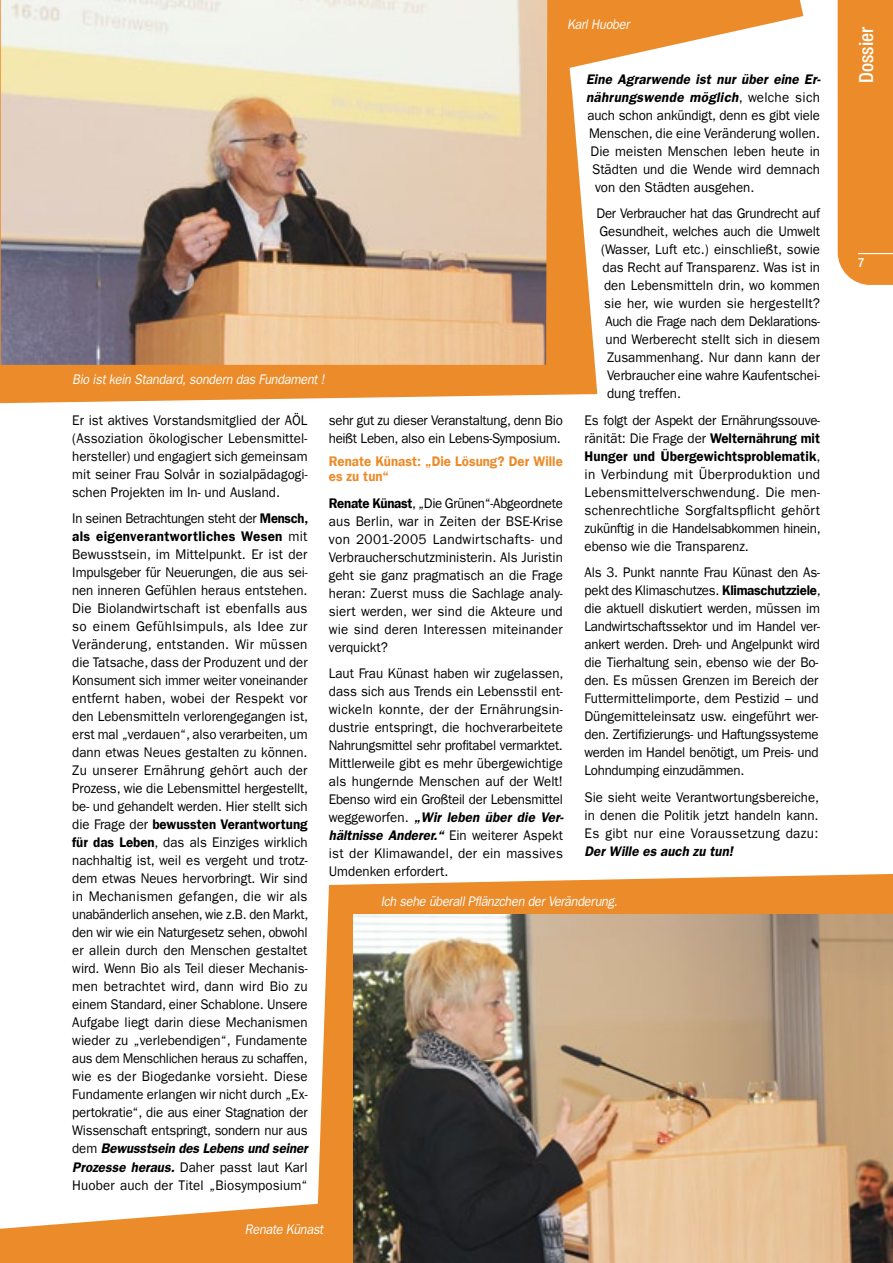
<style>
.page{position:relative;width:893px;height:1263px;background:#fff}
.page>*{position:absolute;margin:0;border:0;box-sizing:border-box;transform-origin:0 0}
.t1{font:500 condensed 19.5px "Helvetica Neue";color:#fff}
.t2{font:13.95px/18px "Franklin Gothic LT";letter-spacing:-.005em;color:#000;text-align:justify;scale:.95 1}
.t3{font:13.95px/18px "Franklin Gothic LT";letter-spacing:-.005em;color:#000;text-align:justify;scale:.93 1}
.t4{font:italic 600 13.95px/18px "Franklin Gothic";letter-spacing:.01em;color:#000;scale:.96 1}
.t5{font:italic 13.95px "Franklin Gothic";letter-spacing:-.02em;color:#fff;scale:.9 1}
.t6{font:13.95px/18px "Franklin Gothic LT";letter-spacing:.015em;color:#000;scale:.96 1}
.t7{font:600 13.95px/15px "Franklin Gothic LT";color:#eb8b29;scale:.95 1}
.t8{font:italic 600 13.95px "Franklin Gothic";letter-spacing:-.01em;color:#000;scale:.95 1}
.t9{font:13.95px "Franklin Gothic LT";letter-spacing:-.005em;color:#000;scale:.96 1}
.t10{font:italic 600 13.95px "Franklin Gothic";letter-spacing:.01em;color:#000;scale:.95 1}
.t11{font:500 condensed 12.75px "Helvetica Neue";color:#fff}
.s1{font-family:"Franklin Gothic LT";font-weight:400;font-style:normal}
.s2{font-weight:600}
.s3{font-family:"Franklin Gothic";font-weight:600;font-style:italic}
</style>
<div class="page">
<svg style="left:0;top:1204px;width:316px;height:59px"></svg>
<svg style="left:597px;top:0;width:206px;height:62px"></svg>
<svg style="left:316px;top:874px;width:577px;height:389px;background:#ed9d4b"></svg>
<div style="left:838px;top:0;width:55px;height:285px;background:#eb8b29"></div>
<hr style="left:858px;top:253px;width:35px;height:1px;background:#fff">
<svg style="left:0;top:0;width:597px;height:403px;fill:#eb8b29"></svg>
<img style="left:1px;top:0;width:546px;height:365px">
<img style="left:353px;top:915px;width:540px;height:348px">
<p class="t5" style="left:567px;top:16px;width:71px">Karl Huober</p>
<p class="t4" style="left:586px;top:70px;width:246px">Eine Agrarwende ist nur über eine Er&shy;nährungswende möglich<span class="s1">, welche sich</span></p>
<p class="t2" style="left:588px;top:106px;width:246px">auch schon ankündigt, denn es gibt viele</p>
<p class="t2" style="left:589px;top:124px;width:245px">Menschen, die eine Veränderung wollen.</p>
<p class="t2" style="left:591px;top:142px;width:243px">Die meisten Menschen leben heute in</p>
<p class="t2" style="left:592px;top:160px;width:241px">Städten und die Wende wird demnach</p>
<p class="t2" style="left:595px;top:178px;width:169px">von den Städten ausgehen.</p>
<p class="t2" style="left:597px;top:205px;width:237px">Der Verbraucher hat das Grundrecht auf</p>
<p class="t2" style="left:600px;top:223px;width:234px">Gesundheit, welches auch die Umwelt</p>
<p class="t2" style="left:601px;top:241px;width:232px">(Wasser, Luft etc.) einschließt, sowie</p>
<p class="t2" style="left:603px;top:259px;width:230px">das Recht auf Transparenz. Was ist in</p>
<p class="t2" style="left:604px;top:277px;width:229px">den Lebensmitteln drin, wo kommen</p>
<p class="t9" style="left:604px;top:296px;width:226px">sie her, wie wurden sie hergestellt?</p>
<p class="t3" style="left:606px;top:313px;width:232px">Auch die Frage nach dem Deklarations-</p>
<p class="t2" style="left:605px;top:331px;width:227px">und Werberecht stellt sich in diesem</p>
<p class="t2" style="left:607px;top:349px;width:226px">Zusammenhang. Nur dann kann der</p>
<p class="t2" style="left:607px;top:367px;width:226px">Verbraucher eine wahre Kaufentschei-</p>
<p class="t2" style="left:607px;top:385px;width:79px">dung treffen.</p>
<p class="t2" style="left:585px;top:411px;width:250px">Es folgt der Aspekt der Ernährungssouve&shy;ränität: Die Frage der <span class="s2">Welternährung mit Hunger und Übergewichtsproblematik</span>, in Verbindung mit Überproduktion und Lebensmittelverschwendung. Die men&shy;schenrechtliche Sorgfaltspflicht gehört zukünftig in die Handelsabkommen hinein, ebenso wie die Transparenz.</p>
<p class="t2" style="left:585px;top:564px;width:250px;text-align:left">Als 3. Punkt nannte Frau Künast den As&shy;pekt des Klimaschutzes. <span class="s2">Klimaschutzziele</span>, die aktuell diskutiert werden, müssen im Landwirtschaftssektor und im Handel ver&shy;ankert werden. Dreh- und Angelpunkt wird die Tierhaltung sein, ebenso wie der Bo&shy;den. Es müssen Grenzen im Bereich der Futtermittelimporte, dem Pestizid – und Düngemitteleinsatz usw. eingeführt wer&shy;den. Zertifizierungs- und Haftungssysteme werden im Handel benötigt, um Preis- und Lohndumping einzudämmen.</p>
<p class="t2" style="left:585px;top:788px;width:249px">Sie sieht weite Verantwortungsbereiche, in denen die Politik jetzt handeln kann.<br>Es gibt nur eine Voraussetzung dazu:</p>
<p class="t10" style="left:585px;top:843px;width:158px">Der Wille es auch zu tun!</p>
<p class="t5" style="left:72px;top:371px;width:282px">Bio ist kein Standard, sondern das Fundament !</p>
<p class="t2" style="left:72px;top:411px;width:249px">Er ist aktives Vorstandsmitglied der AÖL (Assoziation ökologischer Lebensmittel&shy;hersteller) und engagiert sich gemeinsam mit seiner Frau Solvår in sozialpädagogi&shy;schen Projekten im In- und Ausland.</p>
<p class="t3" style="left:72px;top:510px;width:255px">In seinen Betrachtungen steht der <span class="s2">Mensch, als eigenverantwortliches Wesen</span> mit Bewusstsein, im Mittelpunkt. Er ist der Impulsgeber für Neuerungen, die aus sei&shy;nen inneren Gefühlen heraus entstehen.<br>Die Biolandwirtschaft ist ebenfalls aus so einem Gefühlsimpuls, als Idee zur Veränderung, entstanden. Wir müssen die Tatsache, dass der Produzent und der Konsument sich immer weiter voneinander entfernt haben, wobei der Respekt vor den Lebensmitteln verlorengegangen ist, erst mal „verdauen“, also verarbeiten, um dann etwas Neues gestalten zu können.<br>Zu unserer Ernährung gehört auch der Prozess, wie die Lebensmittel hergestellt, be- und gehandelt werden. Hier stellt sich die Frage der <span class="s2">bewussten Verantwortung für das Leben</span>, das als Einziges wirklich nachhaltig ist, weil es vergeht und trotz&shy;dem etwas Neues hervorbringt. Wir sind in Mechanismen gefangen, die wir als unabänderlich ansehen, wie z.B. den Markt, den wir wie ein Naturgesetz sehen, obwohl er allein durch den Menschen gestaltet wird. Wenn Bio als Teil dieser Mechanis&shy;men betrachtet wird, dann wird Bio zu einem Standard, einer Schablone. Unsere Aufgabe liegt darin diese Mechanismen wieder zu „verlebendigen“, Fundamente aus dem Menschlichen heraus zu schaffen, wie es der Biogedanke vorsieht. Diese Fundamente erlangen wir nicht durch „Ex&shy;pertokratie“, die aus einer Stagnation der Wissenschaft entspringt, sondern nur aus</p>
<p class="t8" style="left:72px;top:1140px;width:249px"><span class="s1">dem</span> Bewusstsein des Lebens und seiner</p>
<p class="t2" style="left:72px;top:1158px;width:249px"><span class="s3">Prozesse heraus.</span> Daher passt laut Karl<br>Huober auch der Titel „Biosymposium“</p>
<p class="t2" style="left:329px;top:411px;width:248px">sehr gut zu dieser Veranstaltung, denn Bio heißt Leben, also ein Lebens-Symposium.</p>
<p class="t7" style="left:329px;top:454px;width:248px">Renate Künast: „Die Lösung? Der Wille es zu tun“</p>
<p class="t2" style="left:329px;top:494px;width:248px"><span class="s2">Renate Künast</span>, „Die Grünen“-Abgeordnete aus Berlin, war in Zeiten der BSE-Krise von 2001-2005 Landwirtschafts- und Verbraucherschutzministerin. Als Juristin geht sie ganz pragmatisch an die Frage heran: Zuerst muss die Sachlage analy&shy;siert werden, wer sind die Akteure und wie sind deren Interessen miteinander verquickt?</p>
<p class="t2" style="left:329px;top:665px;width:249px">Laut Frau Künast haben wir zugelassen, dass sich aus Trends ein Lebensstil ent&shy;wickeln konnte, der der Ernährungsin&shy;dustrie entspringt, die hochverarbeitete Nahrungsmittel sehr profitabel vermarktet.<br>Mittlerweile gibt es mehr übergewichtige als hungernde Menschen auf der Welt!<br>Ebenso wird ein Großteil der Lebensmittel</p>
<p class="t4" style="left:329px;top:808px;width:246px"><span class="s1">weggeworfen.</span> „Wir leben über die Ver&shy;hältnisse Anderer.“ <span class="s1">Ein weiterer Aspekt</span></p>
<p class="t6" style="left:329px;top:845px;width:245px">ist der Klimawandel, der ein massives<br>Umdenken erfordert.</p>
<p class="t5" style="left:381px;top:893px;width:264px">Ich sehe überall Pflänzchen der Veränderung.</p>
<p class="t5" style="left:245px;top:1221px;width:89px">Renate Künast</p>
<h1 class="t1" style="left:855px;top:83px;width:57px;rotate:-90deg">Dossier</h1>
<p class="t11" style="left:858px;top:255px;width:8px">7</p>
</div>
